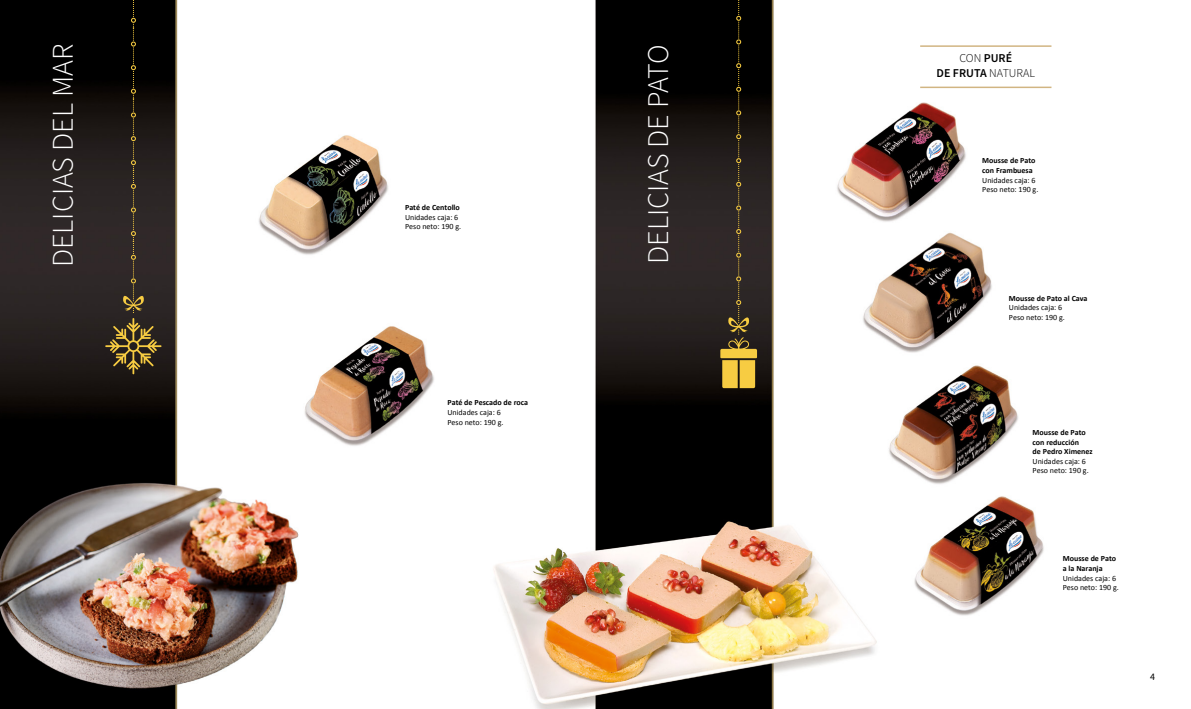
<style>
.page{position:relative;width:1191px;height:709px;background:#fff}
.page>*{position:absolute;margin:0;border:0;box-sizing:border-box;transform-origin:0 0}
.t1{font:300 30px "Source Sans Pro";color:#fff}
.t2{font:600 12px/14.4px "Source Sans Pro";color:#000;text-align:center}
.t3{font:10px "Source Sans Pro";color:#000}
.t4{font:8px/9.6px "Calibri";color:#000}
.t5{font:700 8px/9.6px "Calibri";color:#000}
.s1{font-weight:300}
</style>
<div class="page">
<img style="left:0;top:0;width:1052px;height:709px">
<hr style="left:920px;top:45px;width:131px;height:2px;background:#d1b582">
<hr style="left:920px;top:87px;width:131px;height:1px;background:#d1b582">
<svg style="left:105px;top:0;width:56px;height:374px;background:#282119"></svg>
<svg style="left:720px;top:0;width:37px;height:388px;background:#352c1b"></svg>
<h1 class="t1" style="left:44px;top:267px;width:225px;rotate:-90deg">DELICIAS DEL MAR</h1>
<p class="t5" style="left:405px;top:202px;width:56px">Paté de Centollo</p>
<p class="t4" style="left:405px;top:212px;width:58px">Unidades caja: 6<br>Peso neto: 190 g.</p>
<p class="t5" style="left:447px;top:397px;width:82px">Paté de Pescado de roca</p>
<p class="t4" style="left:447px;top:407px;width:58px">Unidades caja: 6<br>Peso neto: 190 g.</p>
<h1 class="t1" style="left:640px;top:264px;width:221px;rotate:-90deg">DELICIAS DE PATO</h1>
<h2 class="t2" style="left:936px;top:51px;width:100px"><span class="s1">CON</span> PURÉ<br>DE FRUTA <span class="s1">NATURAL</span></h2>
<p class="t5" style="left:982px;top:155px;width:55px">Mousse de Pato con Frambuesa</p>
<p class="t4" style="left:982px;top:175px;width:58px">Unidades caja: 6<br>Peso neto: 190 g.</p>
<p class="t5" style="left:1009px;top:293px;width:80px">Mousse de Pato al Cava</p>
<p class="t4" style="left:1009px;top:302px;width:58px">Unidades caja: 6<br>Peso neto: 190 g.</p>
<p class="t5" style="left:1032px;top:427px;width:62px">Mousse de Pato con reducción<br>de Pedro Ximenez</p>
<p class="t4" style="left:1032px;top:456px;width:58px">Unidades caja: 6<br>Peso neto: 190 g.</p>
<p class="t5" style="left:1062px;top:553px;width:55px">Mousse de Pato a la Naranja</p>
<p class="t4" style="left:1062px;top:572px;width:58px">Unidades caja: 6<br>Peso neto: 190 g.</p>
<p class="t3" style="left:1150px;top:670px;width:6px">4</p>
</div>
